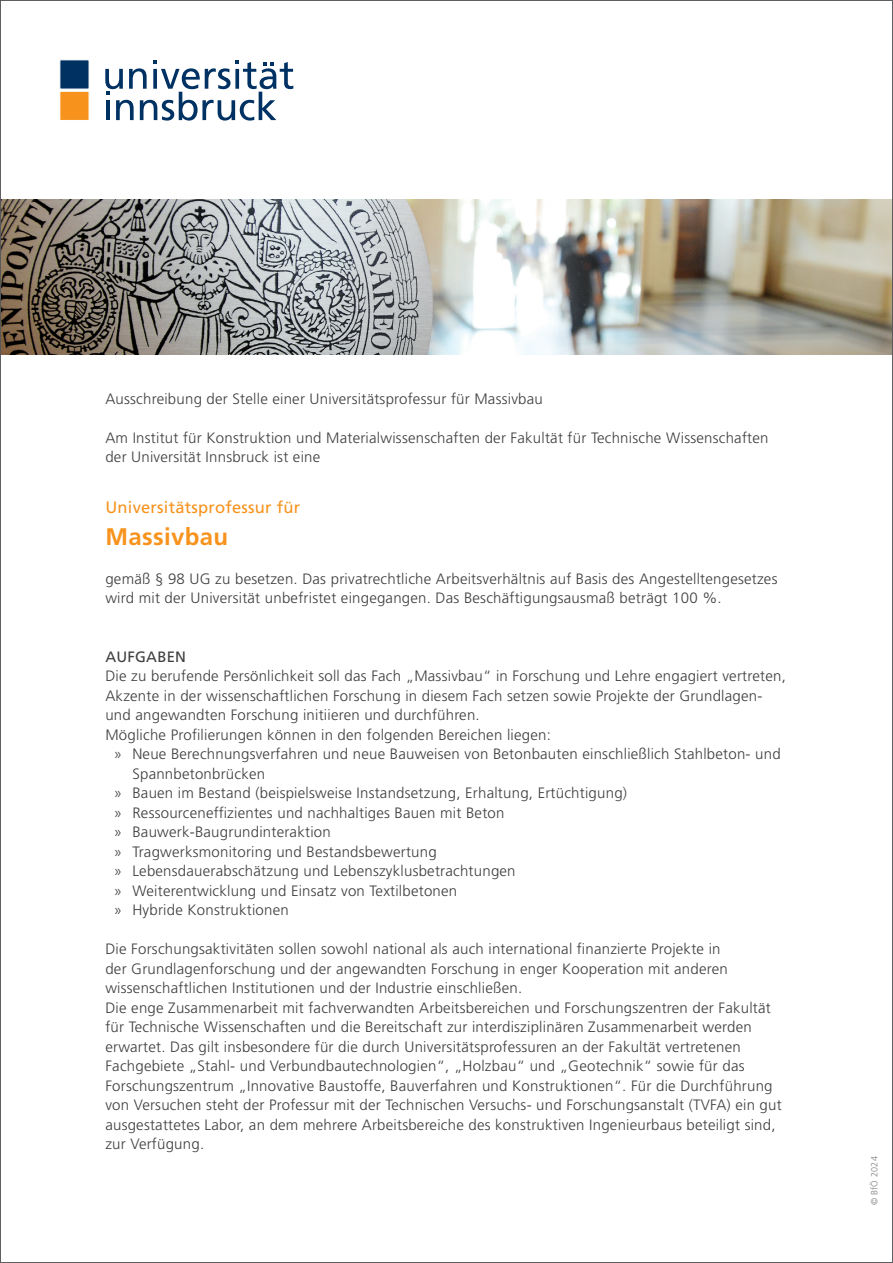
<style>
.page{position:relative;width:893px;height:1263px;background:#fff}
.page>*{position:absolute;margin:0;border:0;box-sizing:border-box;transform-origin:0 0}
.t1{font:700 24px "Frutiger LT Pro";letter-spacing:.015em;color:#f7931d}
.t2{font:16.5px "Frutiger LT Pro";letter-spacing:.015em;color:#f7931d}
.t3{font:300 15px/19.5px "Frutiger LT Pro";letter-spacing:.015em;color:#3e3e3f}
.t4{font:15px "Frutiger LT Pro";letter-spacing:.015em;color:#3e3e3f}
.t5{font:300 9px "Frutiger LT Pro";letter-spacing:.03em;color:#808285}
</style>
<div class="page">
<img style="left:2px;top:200px;width:889px;height:155px">
<svg style="left:59px;top:59px;width:30px;height:61px"></svg>
<svg style="left:105px;top:60px;width:188px;height:61px"></svg>
<p class="t3" style="left:105px;top:389px;width:439px">Ausschreibung der Stelle einer Universitätsprofessur für Massivbau</p>
<p class="t3" style="left:105px;top:428px;width:665px">Am Institut für Konstruktion und Materialwissenschaften der Fakultät für Technische Wissenschaften der Universität Innsbruck ist eine</p>
<p class="t2" style="left:105px;top:498px;width:196px">Universitätsprofessur für</p>
<p class="t1" style="left:105px;top:522px;width:124px">Massivbau</p>
<p class="t3" style="left:105px;top:569px;width:674px">gemäß § 98 UG zu besetzen. Das privatrechtliche Arbeitsverhältnis auf Basis des Angestelltengesetzes wird mit der Universität unbefristet eingegangen. Das Beschäftigungsausmaß beträgt 100 %.</p>
<p class="t4" style="left:105px;top:647px;width:82px">AUFGABEN</p>
<p class="t3" style="left:105px;top:666px;width:682px">Die zu berufende Persönlichkeit soll das Fach „Massivbau“ in Forschung und Lehre engagiert vertreten,<br>Akzente in der wissenschaftlichen Forschung in diesem Fach setzen sowie Projekte der Grundlagen&shy;und angewandten Forschung initiieren und durchführen.</p>
<p class="t3" style="left:105px;top:725px;width:447px">Mögliche Profilierungen können in den folgenden Bereichen liegen:</p>
<p class="t3" style="left:132px;top:744px;width:650px;text-indent:-18px">» Neue Berechnungsverfahren und neue Bauweisen von Betonbauten einschließlich Stahlbeton- und<br>Spannbetonbrücken</p>
<p class="t3" style="left:114px;top:783px;width:515px">» Bauen im Bestand (beispielsweise Instandsetzung, Erhaltung, Ertüchtigung)</p>
<p class="t3" style="left:114px;top:803px;width:392px">» Ressourceneffizientes und nachhaltiges Bauen mit Beton</p>
<p class="t3" style="left:114px;top:822px;width:218px">» Bauwerk-Baugrundinteraktion</p>
<p class="t3" style="left:114px;top:842px;width:324px">» Tragwerksmonitoring und Bestandsbewertung</p>
<p class="t3" style="left:114px;top:861px;width:403px">» Lebensdauerabschätzung und Lebenszyklusbetrachtungen</p>
<p class="t3" style="left:114px;top:881px;width:345px">» Weiterentwicklung und Einsatz von Textilbetonen</p>
<p class="t3" style="left:114px;top:900px;width:176px">» Hybride Konstruktionen</p>
<p class="t3" style="left:105px;top:939px;width:624px">Die Forschungsaktivitäten sollen sowohl national als auch international finanzierte Projekte in der Grundlagenforschung und der angewandten Forschung in enger Kooperation mit anderen wissenschaftlichen Institutionen und der Industrie einschließen.</p>
<p class="t3" style="left:105px;top:998px;width:678px">Die enge Zusammenarbeit mit fachverwandten Arbeitsbereichen und Forschungszentren der Fakultät für Technische Wissenschaften und die Bereitschaft zur interdisziplinären Zusammenarbeit werden erwartet. Das gilt insbesondere für die durch Universitätsprofessuren an der Fakultät vertretenen Fachgebiete „Stahl- und Verbundbautechnologien“, „Holzbau“ und „Geotechnik“ sowie für das Forschungszentrum „Innovative Baustoffe, Bauverfahren und Konstruktionen“. Für die Durchführung von Versuchen steht der Professur mit der Technischen Versuchs- und Forschungsanstalt (TVFA) ein gut ausgestattetes Labor, an dem mehrere Arbeitsbereiche des konstruktiven Ingenieurbaus beteiligt sind, zur Verfügung.</p>
<p class="t5" style="left:869px;top:1205px;width:51px;rotate:-90deg">© BfÖ 2024</p>
</div>
